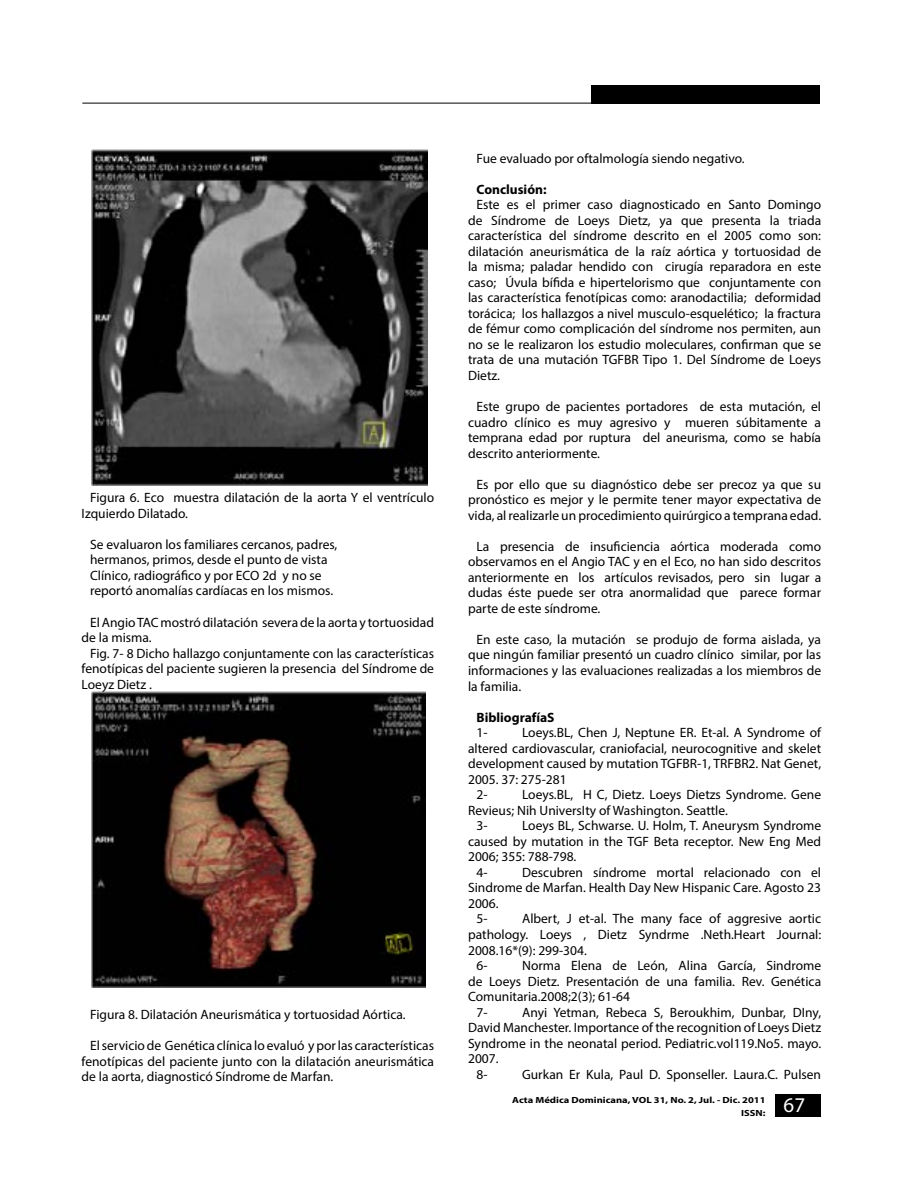
<style>
.page{position:relative;width:913px;height:1183px;background:#fff}
.page>*{position:absolute;margin:0;border:0;box-sizing:border-box;transform-origin:0 0}
.t1{font:21px "Myriad Pro";color:#fff}
.t2{font:13.5px/15.6px "Myriad Pro";color:#000;text-align:justify}
.t3{font:700 13.5px "Myriad Pro";color:#000}
.t4{font:700 8.85px/12.8px "Myriad Pro";color:#000;text-align:right;scale:1.18 1}
</style>
<div class="page">
<div style="left:775px;top:1094px;width:46px;height:23px;background:#000"></div>
<div style="left:591px;top:85px;width:228px;height:18px;background:#000"></div>
<hr style="left:82px;top:103px;width:511px;height:1px;background:#000">
<img style="left:91px;top:150px;width:336px;height:336px">
<img style="left:91px;top:691px;width:334px;height:296px">
<p class="t2" style="left:82px;top:490px;width:354px;text-indent:9px">Figura 6. Eco muestra dilatación de la aorta Y el ventrículo<br>Izquierdo Dilatado.</p>
<p class="t2" style="left:90px;top:536px;width:249px;text-align:left">Se evaluaron los familiares cercanos, padres, hermanos, primos, desde el punto de vista Clínico, radiográfico y por ECO 2d y no se reportó anomalías cardíacas en los mismos.</p>
<p class="t2" style="left:82px;top:614px;width:354px;text-indent:9px">El Angio TAC mostró dilatación severa de la aorta y tortuosidad de la misma.</p>
<p class="t2" style="left:82px;top:645px;width:354px;text-indent:9px">Fig. 7- 8 Dicho hallazgo conjuntamente con las características fenotípicas del paciente sugieren la presencia del Síndrome de Loeyz Dietz .</p>
<p class="t2" style="left:90px;top:1006px;width:317px">Figura 8. Dilatación Aneurismática y tortuosidad Aórtica.</p>
<p class="t2" style="left:82px;top:1037px;width:354px;text-indent:9px">El servicio de Genética clínica lo evaluó y por las características fenotípicas del paciente junto con la dilatación aneurismática de la aorta, diagnosticó Síndrome de Marfan.</p>
<p class="t2" style="left:476px;top:150px;width:269px">Fue evaluado por oftalmología siendo negativo.</p>
<p class="t3" style="left:476px;top:180px;width:71px">Conclusión:</p>
<p class="t2" style="left:468px;top:196px;width:354px;text-indent:9px">Este es el primer caso diagnosticado en Santo Domingo de Síndrome de Loeys Dietz, ya que presenta la triada característica del síndrome descrito en el 2005 como son: dilatación aneurismática de la raíz aórtica y tortuosidad de la misma; paladar hendido con cirugía reparadora en este caso; Úvula bífida e hipertelorismo que conjuntamente con las característica fenotípicas como: aranodactilia; deformidad torácica; los hallazgos a nivel musculo-esquelético; la fractura de fémur como complicación del síndrome nos permiten, aun no se le realizaron los estudio moleculares, confirman que se trata de una mutación TGFBR Tipo 1. Del Síndrome de Loeys Dietz.</p>
<p class="t2" style="left:468px;top:398px;width:354px;text-indent:9px">Este grupo de pacientes portadores de esta mutación, el cuadro clínico es muy agresivo y mueren súbitamente a temprana edad por ruptura del aneurisma, como se había descrito anteriormente.</p>
<p class="t2" style="left:468px;top:476px;width:354px;text-indent:9px">Es por ello que su diagnóstico debe ser precoz ya que su pronóstico es mejor y le permite tener mayor expectativa de vida, al realizarle un procedimiento quirúrgico a temprana edad.</p>
<p class="t2" style="left:468px;top:538px;width:354px;text-indent:9px">La presencia de insuficiencia aórtica moderada como observamos en el Angio TAC y en el Eco, no han sido descritos anteriormente en los artículos revisados, pero sin lugar a dudas éste puede ser otra anormalidad que parece formar parte de este síndrome.</p>
<p class="t2" style="left:468px;top:631px;width:354px;text-indent:9px">En este caso, la mutación se produjo de forma aislada, ya que ningún familiar presentó un cuadro clínico similar, por las informaciones y las evaluaciones realizadas a los miembros de la familia.</p>
<p class="t3" style="left:476px;top:708px;width:79px">BibliografíaS</p>
<p class="t2" style="left:476px;top:724px;width:13px">1-</p>
<p class="t2" style="left:522px;top:724px;width:300px">Loeys.BL, Chen J, Neptune ER. Et-al. A Syndrome of</p>
<p class="t2" style="left:468px;top:740px;width:354px">altered cardiovascular, craniofacial, neurocognitive and skelet</p>
<p class="t2" style="left:468px;top:755px;width:354px">development caused by mutation TGFBR-1, TRFBR2. Nat Genet,</p>
<p class="t2" style="left:468px;top:771px;width:100px">2005. 37: 275-281</p>
<p class="t2" style="left:476px;top:786px;width:13px">2-</p>
<p class="t2" style="left:522px;top:786px;width:300px">Loeys.BL, H C, Dietz. Loeys Dietzs Syndrome. Gene</p>
<p class="t2" style="left:468px;top:802px;width:261px">Revieus; Nih UniversIty of Washington. Seattle.</p>
<p class="t2" style="left:476px;top:817px;width:13px">3-</p>
<p class="t2" style="left:522px;top:817px;width:300px">Loeys BL, Schwarse. U. Holm, T. Aneurysm Syndrome</p>
<p class="t2" style="left:468px;top:833px;width:354px">caused by mutation in the TGF Beta receptor. New Eng Med</p>
<p class="t2" style="left:468px;top:849px;width:110px">2006; 355: 788-798.</p>
<p class="t2" style="left:476px;top:864px;width:13px">4-</p>
<p class="t2" style="left:522px;top:864px;width:300px">Descubren síndrome mortal relacionado con el</p>
<p class="t2" style="left:468px;top:880px;width:354px">Sindrome de Marfan. Health Day New Hispanic Care. Agosto 23</p>
<p class="t2" style="left:468px;top:895px;width:32px">2006.</p>
<p class="t2" style="left:476px;top:911px;width:13px">5-</p>
<p class="t2" style="left:522px;top:911px;width:300px">Albert, J et-al. The many face of aggresive aortic</p>
<p class="t2" style="left:468px;top:926px;width:354px">pathology. Loeys , Dietz Syndrme .Neth.Heart Journal:</p>
<p class="t2" style="left:468px;top:942px;width:120px">2008.16*(9): 299-304.</p>
<p class="t2" style="left:476px;top:957px;width:13px">6-</p>
<p class="t2" style="left:522px;top:957px;width:300px">Norma Elena de León, Alina García, Sindrome</p>
<p class="t2" style="left:468px;top:973px;width:354px">de Loeys Dietz. Presentación de una familia. Rev. Genética</p>
<p class="t2" style="left:468px;top:988px;width:163px">Comunitaria.2008;2(3); 61-64</p>
<p class="t2" style="left:476px;top:1004px;width:13px">7-</p>
<p class="t2" style="left:522px;top:1004px;width:300px">Anyi Yetman, Rebeca S, Beroukhim, Dunbar, DIny,</p>
<p class="t2" style="left:468px;top:1019px;width:354px">David Manchester. Importance of the recognition of Loeys Dietz</p>
<p class="t2" style="left:468px;top:1035px;width:354px">Syndrome in the neonatal period. Pediatric.vol119.No5. mayo.</p>
<p class="t2" style="left:468px;top:1050px;width:32px">2007.</p>
<p class="t2" style="left:476px;top:1066px;width:13px">8-</p>
<p class="t2" style="left:522px;top:1066px;width:300px">Gurkan Er Kula, Paul D. Sponseller. Laura.C. Pulsen</p>
<p class="t4" style="left:512px;top:1093px;width:216px">Acta Médica Dominicana, VOL 31, No. 2, Jul. - Dic. 2011<br>ISSN:</p>
<h1 class="t1" style="left:783px;top:1092px;width:23px">67</h1>
</div>
